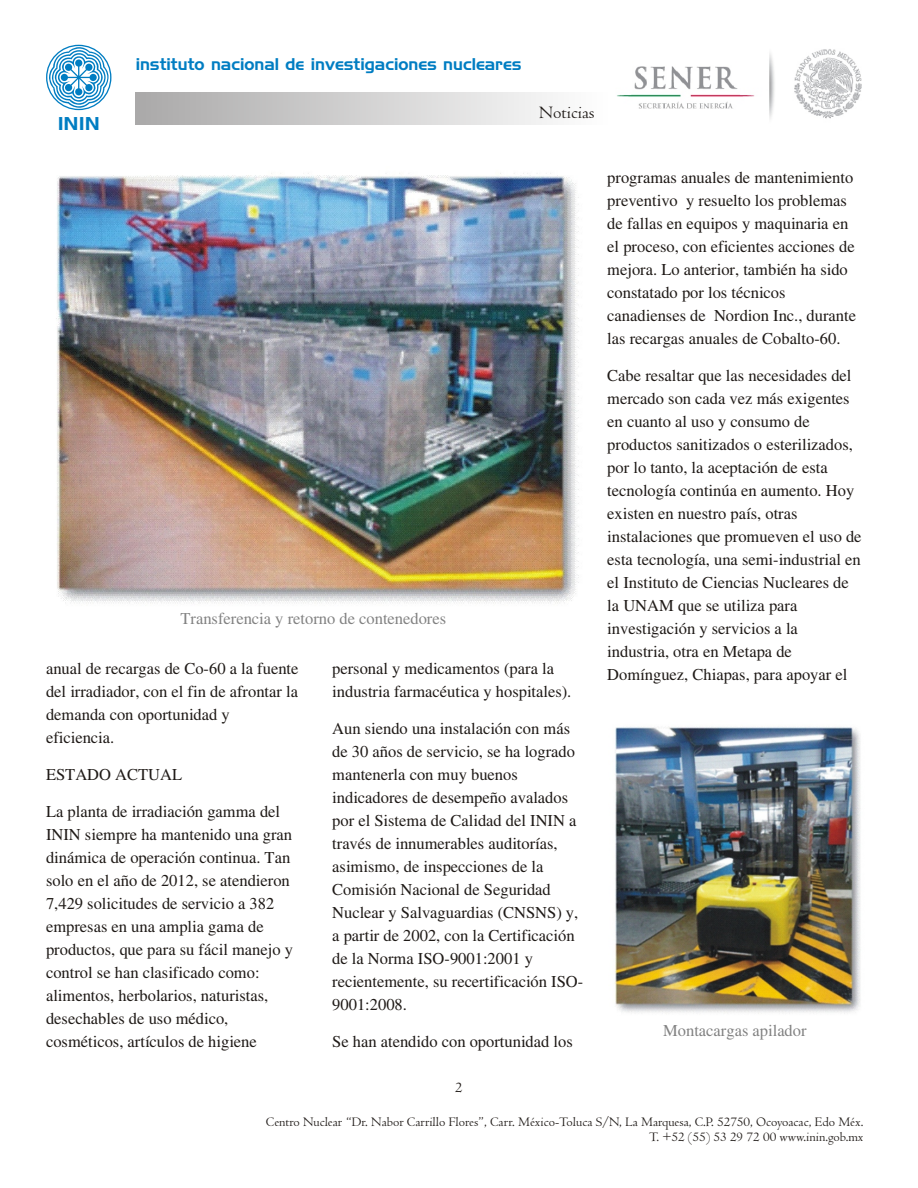
<style>
.page{position:relative;width:918px;height:1188px;background:#fff}
.page>*{position:absolute;margin:0;border:0;box-sizing:border-box;transform-origin:0 0}
.t1{font:18px "Centaur";color:#1f1a17}
.t2{font:18px "Handel Gothic BT";color:#007dc2;scale:1.07 1}
.t3{font:16.5px/23px "Times";color:#1f1a17}
.t4{font:16.5px "Times";color:#828282}
.t5{font:16.5px "Handel Gothic BT";color:#007dc2}
.t6{font:15px "Centaur";color:#1f1a17}
.t7{font:13.5px/15.3px "Centaur";color:#1f1a17;text-align:right}
</style>
<div class="page">
<img style="left:617px;top:49px;width:245px;height:70px">
<svg style="left:46px;top:45px;width:65px;height:65px"></svg>
<div style="left:136px;top:93px;width:472px;height:32px;background:linear-gradient(to right,#aaa9a9,#fefefe)"></div>
<img style="left:56px;top:173px;width:523px;height:431px">
<img style="left:615px;top:727px;width:246px;height:287px">
<p class="t2" style="left:58px;top:116px;width:41px">ININ</p>
<p class="t5" style="left:136px;top:57px;width:387px">instituto nacional de investigaciones nucleares</p>
<p class="t1" style="left:539px;top:105px;width:57px">Noticias</p>
<p class="t4" style="left:180px;top:612px;width:267px">Transferencia y retorno de contenedores</p>
<p class="t3" style="left:46px;top:659px;width:254px">anual de recargas de Co-60 a la fuente del irradiador, con el fin de afrontar la demanda con oportunidad y eficiencia.</p>
<p class="t3" style="left:46px;top:765px;width:138px">ESTADO ACTUAL</p>
<p class="t3" style="left:46px;top:802px;width:248px">La planta de irradiación gamma del ININ siempre ha mantenido una gran dinámica de operación continua. Tan solo en el año de 2012, se atendieron 7,429 solicitudes de servicio a 382 empresas en una amplia gama de productos, que para su fácil manejo y control se han clasificado como: alimentos, herbolarios, naturistas, desechables de uso médico, cosméticos, artículos de higiene</p>
<p class="t3" style="left:332px;top:659px;width:241px">personal y medicamentos (para la industria farmacéutica y hospitales).</p>
<p class="t3" style="left:332px;top:719px;width:253px">Aun siendo una instalación con más de 30 años de servicio, se ha logrado mantenerla con muy buenos indicadores de desempeño avalados por el Sistema de Calidad del ININ a través de innumerables auditorías, asimismo, de inspecciones de la<br>Comisión Nacional de Seguridad<br>Nuclear y Salvaguardias (CNSNS) y, a partir de 2002, con la Certificación de la Norma ISO-9001:2001 y recientemente, su recertificación ISO-<br>9001:2008.</p>
<p class="t3" style="left:332px;top:1032px;width:242px">Se han atendido con oportunidad los</p>
<p class="t6" style="left:455px;top:1082px;width:9px">2</p>
<p class="t3" style="left:607px;top:168px;width:250px">programas anuales de mantenimiento preventivo y resuelto los problemas de fallas en equipos y maquinaria en el proceso, con eficientes acciones de mejora. Lo anterior, también ha sido constatado por los técnicos canadienses de Nordion Inc., durante las recargas anuales de Cobalto-60.</p>
<p class="t3" style="left:607px;top:366px;width:256px">Cabe resaltar que las necesidades del mercado son cada vez más exigentes en cuanto al uso y consumo de productos sanitizados o esterilizados, por lo tanto, la aceptación de esta tecnología continúa en aumento. Hoy existen en nuestro país, otras instalaciones que promueven el uso de esta tecnología, una semi-industrial en el Instituto de Ciencias Nucleares de la UNAM que se utiliza para investigación y servicios a la industria, otra en Metapa de Domínguez, Chiapas, para apoyar el</p>
<p class="t4" style="left:663px;top:1024px;width:145px">Montacargas apilador</p>
<p class="t7" style="left:266px;top:1116px;width:599px">Centro Nuclear “Dr. Nabor Carrillo Flores”, Carr. México-Toluca S/N, La Marquesa, C.P. 52750, Ocoyoacac, Edo Méx.<br>T. +52 (55) 53 29 72 00 www.inin.gob.mx</p>
</div>
